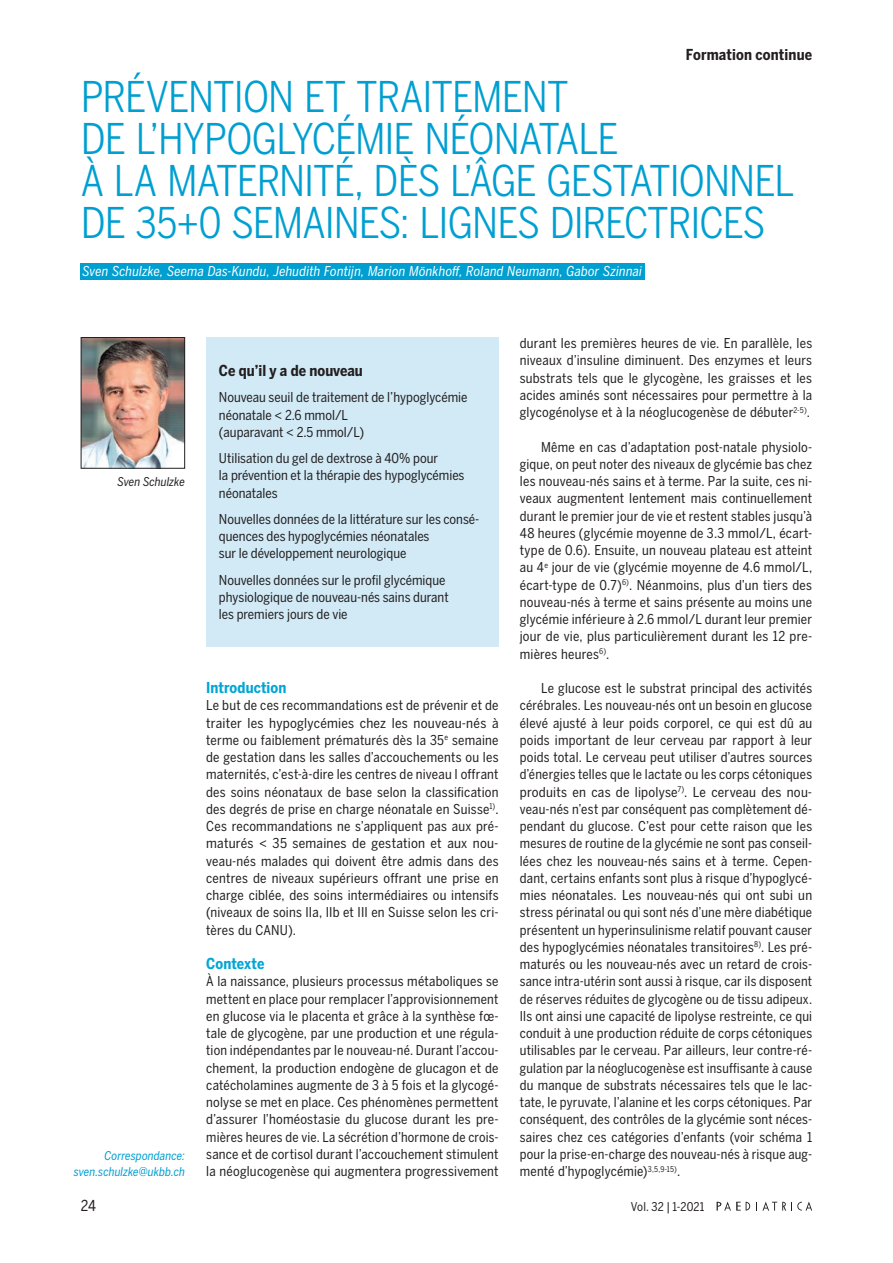
<style>
.page{position:relative;width:893px;height:1263px;background:#fff}
.page>*{position:absolute;margin:0;border:0;box-sizing:border-box;transform-origin:0 0}
.t1{font:42px/42px "Benton Sans Condensed";letter-spacing:-.025em;color:#009fd1}
.t2{font:700 15px "Benton Sans Condensed";letter-spacing:.005em;color:#231f20}
.t3{font:700 15px "Benton Sans Condensed";letter-spacing:.005em;color:#00a6d6}
.t4{font:15px "Benton Sans Condensed";color:#231f20}
.t5{font:13.5px/17.2px "Benton Sans Condensed";color:#231f20;text-align:justify}
.t6{font:italic 13.5px "Benton Sans Condensed";letter-spacing:.01em;color:#fff}
.t7{font:italic 12px/15.8px "Benton Sans Condensed";color:#009fd1;text-align:right}
.t8{font:12px "Benton Sans Condensed";letter-spacing:.015em;color:#231f20}
.t9{font:italic 12px "Benton Sans Condensed";letter-spacing:-.005em;color:#231f20}
</style>
<div class="page">
<svg style="left:756px;top:1201px;width:56px;height:10px"></svg>
<svg style="left:717px;top:1201px;width:33px;height:9px"></svg>
<div style="left:80px;top:263px;width:565px;height:16px;background:#009fd1"></div>
<img style="left:83px;top:339px;width:100px;height:128px">
<div style="left:81px;top:337px;width:104px;height:132px;border:1px solid #231f20"></div>
<div style="left:206px;top:337px;width:293px;height:309px;background:#d1eaf6"></div>
<p class="t2" style="left:686px;top:45px;width:128px">Formation continue</p>
<h1 class="t1" style="left:81px;top:75px;width:715px">PRÉVENTION ET TRAITEMENT<br>DE L’HYPOGLYCÉMIE NÉONATALE<br>À LA MATERNITÉ, DÈS L’ÂGE GESTATIONNEL DE 35+0 SEMAINES: LIGNES DIRECTRICES</h1>
<p class="t6" style="left:82px;top:263px;width:561px">Sven Schulzke, Seema Das-Kundu, Jehudith Fontijn, Marion Mönkhoff, Roland Neumann, Gabor Szinnai</p>
<p class="t9" style="left:118px;top:474px;width:69px">Sven Schulzke</p>
<p class="t7" style="left:74px;top:1148px;width:113px">Correspondance: sven.schulzke@ukbb.ch</p>
<p class="t2" style="left:219px;top:361px;width:145px">Ce qu’il y a de nouveau</p>
<p class="t5" style="left:219px;top:389px;width:250px;text-align:left">Nouveau seuil de traitement de l’hypoglycémie néonatale &lt; 2.6 mmol/L<br>(auparavant &lt; 2.5 mmol/L)</p>
<p class="t5" style="left:219px;top:450px;width:247px;text-align:left">Utilisation du gel de dextrose à 40% pour<br>la prévention et la thérapie des hypoglycémies néonatales</p>
<p class="t5" style="left:219px;top:510px;width:262px;text-align:left">Nouvelles données de la littérature sur les consé&shy;quences des hypoglycémies néonatales<br>sur le développement neurologique</p>
<p class="t5" style="left:219px;top:571px;width:231px;text-align:left">Nouvelles données sur le profil glycémique physiologique de nouveau-nés sains durant les premiers jours de vie</p>
<p class="t3" style="left:206px;top:678px;width:82px">Introduction</p>
<p class="t5" style="left:206px;top:697px;width:294px">Le but de ces recommandations est de prévenir et de traiter les hypoglycémies chez les nouveau-nés à terme ou faiblement prématurés dès la 35<sup>e</sup> semaine de gestation dans les salles d’accouchements ou les maternités, c’est-à-dire les centres de niveau I offrant des soins néonataux de base selon la classification des degrés de prise en charge néonatale en Suisse<sup>1)</sup>.<br>Ces recommandations ne s’appliquent pas aux pré&shy;maturés &lt; 35 semaines de gestation et aux nou&shy;veau-nés malades qui doivent être admis dans des centres de niveaux supérieurs offrant une prise en charge ciblée, des soins intermédiaires ou intensifs (niveaux de soins IIa, IIb et III en Suisse selon les cri&shy;tères du CANU).</p>
<p class="t3" style="left:206px;top:954px;width:60px">Contexte</p>
<p class="t5" style="left:206px;top:973px;width:294px">À la naissance, plusieurs processus métaboliques se mettent en place pour remplacer l’approvisionnement en glucose via le placenta et grâce à la synthèse fœ&shy;tale de glycogène, par une production et une régula&shy;tion indépendantes par le nouveau-né. Durant l’accou&shy;chement, la production endogène de glucagon et de catécholamines augmente de 3 à 5 fois et la glycogé&shy;nolyse se met en place. Ces phénomènes permettent d’assurer l’homéostasie du glucose durant les pre&shy;mières heures de vie. La sécrétion d’hormone de crois&shy;sance et de cortisol durant l’accouchement stimulent la néoglucogenèse qui augmentera progressivement</p>
<p class="t5" style="left:520px;top:334px;width:294px">durant les premières heures de vie. En parallèle, les niveaux d’insuline diminuent. Des enzymes et leurs substrats tels que le glycogène, les graisses et les acides aminés sont nécessaires pour permettre à la glycogénolyse et à la néoglucogenèse de débuter<sup>2-5)</sup>.</p>
<p class="t5" style="left:520px;top:438px;width:294px;text-indent:21px">Même en cas d’adaptation post-natale physiolo&shy;gique, on peut noter des niveaux de glycémie bas chez les nouveau-nés sains et à terme. Par la suite, ces ni&shy;veaux augmentent lentement mais continuellement durant le premier jour de vie et restent stables jusqu’à 48 heures (glycémie moyenne de 3.3 mmol/L, écart&shy;type de 0.6). Ensuite, un nouveau plateau est atteint au 4<sup>e</sup> jour de vie (glycémie moyenne de 4.6 mmol/L, écart-type de 0.7)<sup>6)</sup>. Néanmoins, plus d’un tiers des nouveau-nés à terme et sains présente au moins une glycémie inférieure à 2.6 mmol/L durant leur premier jour de vie, plus particulièrement durant les 12 pre&shy;mières heures<sup>6)</sup>.</p>
<p class="t5" style="left:520px;top:679px;width:294px;text-indent:21px">Le glucose est le substrat principal des activités cérébrales. Les nouveau-nés ont un besoin en glucose élevé ajusté à leur poids corporel, ce qui est dû au poids important de leur cerveau par rapport à leur poids total. Le cerveau peut utiliser d’autres sources d’énergies telles que le lactate ou les corps cétoniques produits en cas de lipolyse<sup>7)</sup>. Le cerveau des nou&shy;veau-nés n’est par conséquent pas complètement dé&shy;pendant du glucose. C’est pour cette raison que les mesures de routine de la glycémie ne sont pas conseil&shy;lées chez les nouveau-nés sains et à terme. Cepen&shy;dant, certains enfants sont plus à risque d’hypoglycé&shy;mies néonatales. Les nouveau-nés qui ont subi un stress périnatal ou qui sont nés d’une mère diabétique présentent un hyperinsulinisme relatif pouvant causer des hypoglycémies néonatales transitoires<sup>8)</sup>. Les pré&shy;maturés ou les nouveau-nés avec un retard de crois&shy;sance intra-utérin sont aussi à risque, car ils disposent de réserves réduites de glycogène ou de tissu adipeux.<br>Ils ont ainsi une capacité de lipolyse restreinte, ce qui conduit à une production réduite de corps cétoniques utilisables par le cerveau. Par ailleurs, leur contre-ré&shy;gulation par la néoglucogenèse est insuffisante à cause du manque de substrats nécessaires tels que le lac&shy;tate, le pyruvate, l’alanine et les corps cétoniques. Par conséquent, des contrôles de la glycémie sont néces&shy;saires chez ces catégories d’enfants (voir schéma 1 pour la prise-en-charge des nouveau-nés à risque aug&shy;menté d’hypoglycémie)<sup>3,5,9-15)</sup>.</p>
<p class="t4" style="left:81px;top:1196px;width:17px">24</p>
<p class="t8" style="left:631px;top:1199px;width:75px">Vol. 32 | 1-2021</p>
</div>
